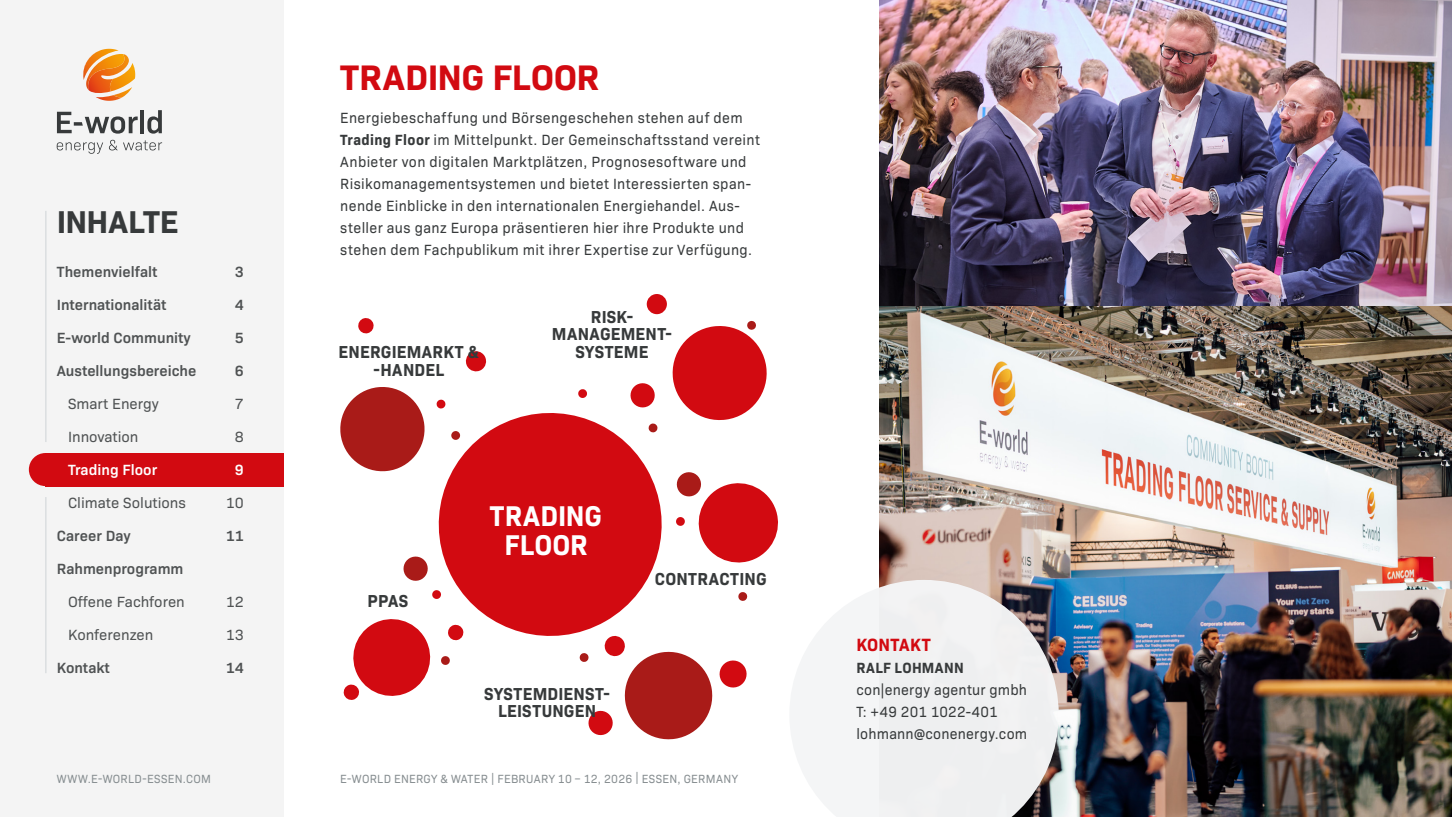
<style>
.page{position:relative;width:1452px;height:817px;background:#fff}
.page>*{position:absolute;margin:0;border:0;box-sizing:border-box;transform-origin:0 0}
.t1{font:700 36px "Bio Sans";letter-spacing:-.01em;color:#d20a11}
.t2{font:700 32px "Bio Sans";letter-spacing:-.01em;color:#373a3b}
.t3{font:700 29px/29px "Bio Sans";color:#fff;text-align:center;scale:.95 1}
.t4{font:700 18px "Bio Sans";letter-spacing:.015em;color:#d20a11;scale:.95 1}
.t5{font:700 17.6px/17.6px "Bio Sans";letter-spacing:.015em;color:#373a3b;text-align:center;scale:.95 1}
.t6{font:15px/22px "Bio Sans";letter-spacing:.03em;color:#373a3b;scale:.95 1}
.t7{font:600 15px "Bio Sans";color:#4f5253}
.t8{font:15px "Bio Sans";color:#4f5253}
.t9{font:600 15px "Bio Sans";color:#fff}
.t10{font:700 15px "Bio Sans";letter-spacing:.03em;color:#373a3b;scale:.95 1}
.t11{font:12px "Bio Sans";letter-spacing:.03em;color:#878e91;scale:.95 1}
.s1{font-weight:700}
</style>
<div class="page">
<svg style="left:578px;top:389px;width:9px;height:8px"></svg>
<div style="left:646px;top:294px;width:21px;height:20px;background:#d20a11;border-radius:50%"></div>
<svg style="left:465px;top:351px;width:22px;height:21px"></svg>
<svg style="left:738px;top:592px;width:9px;height:9px"></svg>
<svg style="left:672px;top:321px;width:95px;height:99px"></svg>
<svg style="left:340px;top:387px;width:83px;height:85px"></svg>
<svg style="left:423px;top:397px;width:254px;height:239px;fill:#d20a11"></svg>
<svg style="left:629px;top:383px;width:27px;height:26px"></svg>
<svg style="left:675px;top:470px;width:103px;height:98px"></svg>
<svg style="left:403px;top:554px;width:26px;height:28px"></svg>
<svg style="left:579px;top:634px;width:168px;height:106px"></svg>
<svg style="left:343px;top:613px;width:121px;height:87px"></svg>
<img style="left:879px;top:0;width:572px;height:816px">
<svg style="left:790px;top:579px;width:268px;height:237px;fill:#f1f1f1"></svg>
<svg style="left:358px;top:318px;width:16px;height:16px"></svg>
<div style="left:0;top:0;width:283px;height:816px;background:#f2f2f2"></div>
<svg style="left:83px;top:49px;width:52px;height:52px"></svg>
<svg style="left:57px;top:142px;width:46px;height:12px"></svg>
<svg style="left:109px;top:140px;width:53px;height:10px"></svg>
<svg style="left:57px;top:112px;width:81px;height:22px"></svg>
<hr style="left:140px;top:110px;width:4px;height:23px;background:#373a3b">
<svg style="left:147px;top:110px;width:15px;height:24px"></svg>
<div style="left:29px;top:453px;width:33px;height:33px;background:#d20a11;border-radius:50%"></div>
<hr style="left:45px;top:211px;width:1px;height:231px;background:#ced3d6">
<div style="left:45px;top:453px;width:238px;height:33px;background:#d20a11"></div>
<hr style="left:45px;top:497px;width:1px;height:176px;background:#ced3d6">
<h2 class="t2" style="left:57px;top:197px;width:123px">INHALTE</h2>
<p class="t7" style="left:57px;top:260px;width:102px">Themenvielfalt</p>
<p class="t7" style="left:235px;top:260px;width:10px">3</p>
<p class="t7" style="left:57px;top:293px;width:111px">Internationalität</p>
<p class="t7" style="left:235px;top:293px;width:10px">4</p>
<p class="t7" style="left:57px;top:326px;width:136px">E-world Community</p>
<p class="t7" style="left:235px;top:326px;width:10px">5</p>
<p class="t7" style="left:57px;top:359px;width:141px">Austellungsbereiche</p>
<p class="t7" style="left:235px;top:359px;width:10px">6</p>
<p class="t8" style="left:68px;top:392px;width:92px">Smart Energy</p>
<p class="t8" style="left:235px;top:392px;width:11px">7</p>
<p class="t8" style="left:68px;top:425px;width:72px">Innovation</p>
<p class="t8" style="left:235px;top:425px;width:11px">8</p>
<p class="t9" style="left:68px;top:458px;width:91px">Trading Floor</p>
<p class="t9" style="left:235px;top:458px;width:10px">9</p>
<p class="t8" style="left:68px;top:491px;width:119px">Climate Solutions</p>
<p class="t8" style="left:226px;top:491px;width:20px">10</p>
<p class="t7" style="left:57px;top:524px;width:75px">Career Day</p>
<p class="t7" style="left:226px;top:524px;width:19px">11</p>
<p class="t7" style="left:57px;top:557px;width:128px">Rahmenprogramm</p>
<p class="t8" style="left:68px;top:590px;width:118px">Offene Fachforen</p>
<p class="t8" style="left:226px;top:590px;width:20px">12</p>
<p class="t8" style="left:68px;top:623px;width:87px">Konferenzen</p>
<p class="t8" style="left:226px;top:623px;width:20px">13</p>
<p class="t7" style="left:57px;top:656px;width:55px">Kontakt</p>
<p class="t7" style="left:226px;top:656px;width:19px">14</p>
<h1 class="t1" style="left:340px;top:50px;width:261px">TRADING FLOOR</h1>
<p class="t6" style="left:340px;top:105px;width:443px">Energiebeschaffung und Börsengeschehen stehen auf dem <span class="s1">Trading Floor</span> im Mittelpunkt. Der Gemeinschaftsstand vereint Anbieter von digitalen Marktplätzen, Prognosesoftware und Risikomanagementsystemen und bietet Interessierten span&shy;nende Einblicke in den internationalen Energiehandel. Aus&shy;steller aus ganz Europa präsentieren hier ihre Produkte und stehen dem Fachpublikum mit ihrer Expertise zur Verfügung.</p>
<p class="t5" style="left:338px;top:342px;width:149px">ENERGIEMARKT &amp; -HANDEL</p>
<p class="t5" style="left:552px;top:306px;width:128px">RISK-<br>MANAGEMENT-<br>SYSTEME</p>
<p class="t5" style="left:367px;top:590px;width:44px">PPAS</p>
<h3 class="t3" style="left:490px;top:498px;width:119px">TRADING<br>FLOOR</h3>
<p class="t5" style="left:654px;top:568px;width:119px">CONTRACTING</p>
<p class="t5" style="left:484px;top:683px;width:134px">SYSTEMDIENST-<br>LEISTUNGEN</p>
<p class="t11" style="left:57px;top:770px;width:164px">WWW.E-WORLD-ESSEN.COM</p>
<p class="t11" style="left:340px;top:770px;width:420px">E-WORLD ENERGY &amp; WATER | FEBRUARY 10 – 12, 2026 | ESSEN, GERMANY</p>
<p class="t4" style="left:856px;top:631px;width:80px">KONTAKT</p>
<p class="t10" style="left:856px;top:656px;width:114px">RALF LOHMANN</p>
<p class="t6" style="left:856px;top:677px;width:181px">con|energy agentur gmbh<br>T: +49 201 1022-401 lohmann@conenergy.com</p>
</div>
